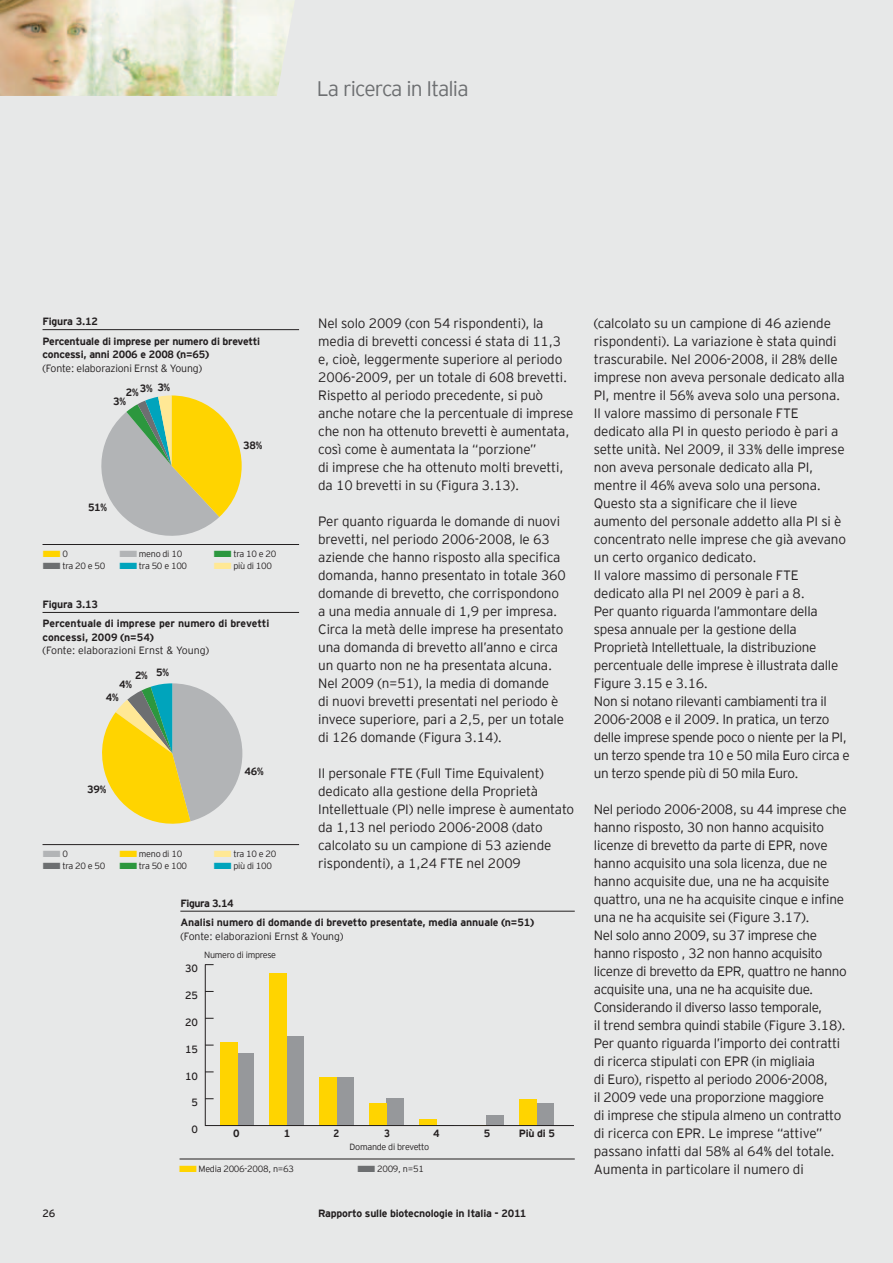
<style>
.page{position:relative;width:893px;height:1263px;background:#e7e8e8}
.page>*{position:absolute;margin:0;border:0;box-sizing:border-box;transform-origin:0 0}
.t1{font:300 21px "EY Interstate";letter-spacing:-.04em;color:#6d6f71}
.t2{font:300 13.5px/18px "EY Interstate";letter-spacing:-.02em;color:#231f20}
.t3{font:700 10.5px/19.5px "EY Interstate";letter-spacing:-.02em;color:#231f20}
.t4{font:300 10.5px "EY Interstate";letter-spacing:-.01em;color:#231f20}
.t5{font:700 10.5px "EY Interstate";color:#231f20}
.t6{font:10.5px "EY Interstate";letter-spacing:-.03em;color:#231f20}
.t7{font:700 10.5px "EY Interstate";letter-spacing:-.02em;color:#231f20;scale:.9 1}
.t8{font:300 9px "EY Interstate";letter-spacing:-.03em;color:#231f20}
.s1{color:#ffd400}
.s2{color:#b2b4b6}
.s3{color:#2c973e}
.s4{color:#6d6f71}
.s5{color:#00a4bc}
.s6{color:#ffe895}
</style>
<div class="page">
<img style="left:0;top:0;width:292px;height:96px">
<hr style="left:43px;top:329px;width:256px;height:1px;background:#231f20">
<hr style="left:43px;top:612px;width:256px;height:1px;background:#231f20">
<hr style="left:43px;top:544px;width:256px;height:1px;background:#231f20">
<hr style="left:43px;top:844px;width:256px;height:1px;background:#231f20">
<hr style="left:180px;top:911px;width:395px;height:1px;background:#231f20">
<hr style="left:205px;top:964px;width:1px;height:161px;background:#231f20">
<div style="left:237px;top:1053px;width:17px;height:72px;background:#96989b"></div>
<div style="left:220px;top:1042px;width:17px;height:83px;background:#ffd400"></div>
<div style="left:287px;top:1036px;width:17px;height:89px;background:#96989b"></div>
<div style="left:270px;top:973px;width:17px;height:152px;background:#ffd400"></div>
<div style="left:337px;top:1077px;width:17px;height:48px;background:#96989b"></div>
<div style="left:320px;top:1077px;width:17px;height:48px;background:#ffd400"></div>
<div style="left:387px;top:1098px;width:17px;height:27px;background:#96989b"></div>
<div style="left:370px;top:1103px;width:17px;height:22px;background:#ffd400"></div>
<div style="left:420px;top:1119px;width:17px;height:6px;background:#ffd400"></div>
<div style="left:487px;top:1115px;width:17px;height:10px;background:#96989b"></div>
<div style="left:536px;top:1103px;width:17px;height:23px;background:#96989b"></div>
<div style="left:519px;top:1099px;width:17px;height:26px;background:#ffd400"></div>
<hr style="left:180px;top:1159px;width:395px;height:1px;background:#231f20">
<hr style="left:205px;top:1125px;width:369px;height:1px;background:#231f20">
<svg style="left:101px;top:395px;width:141px;height:141px"></svg>
<svg style="left:102px;top:683px;width:140px;height:141px"></svg>
<h1 class="t1" style="left:317px;top:74px;width:153px">La ricerca in Italia</h1>
<p class="t3" style="left:43px;top:311px;width:219px">Figura 3.12<br>Percentuale di imprese per numero di brevetti</p>
<p class="t3" style="left:43px;top:344px;width:168px">concessi, anni 2006 e 2008 (n=65)</p>
<p class="t4" style="left:43px;top:360px;width:161px">(Fonte: elaborazioni Ernst &amp; Young)</p>
<p class="t3" style="left:157px;top:377px;width:14px">3%</p>
<p class="t3" style="left:140px;top:378px;width:14px">3%</p>
<p class="t3" style="left:126px;top:382px;width:14px">2%</p>
<p class="t3" style="left:113px;top:391px;width:14px">3%</p>
<p class="t3" style="left:88px;top:497px;width:21px">51%</p>
<p class="t3" style="left:243px;top:434px;width:21px">38%</p>
<p class="t8" style="left:43px;top:547px;width:27px"><span class="s1">■</span> 0</p>
<p class="t8" style="left:119px;top:547px;width:65px"><span class="s2">■</span> meno di 10</p>
<p class="t8" style="left:214px;top:547px;width:64px"><span class="s3">■</span> tra 10 e 20</p>
<p class="t8" style="left:43px;top:559px;width:64px"><span class="s4">■</span> tra 20 e 50</p>
<p class="t8" style="left:119px;top:559px;width:70px"><span class="s5">■</span> tra 50 e 100</p>
<p class="t8" style="left:214px;top:559px;width:60px"><span class="s6">■</span> più di 100</p>
<p class="t3" style="left:43px;top:594px;width:228px">Figura 3.13<br>Percentuale di imprese per numero di brevetti</p>
<p class="t5" style="left:43px;top:630px;width:113px">concessi, 2009 (n=54)</p>
<p class="t4" style="left:43px;top:643px;width:168px">(Fonte: elaborazioni Ernst &amp; Young)</p>
<p class="t3" style="left:135px;top:665px;width:14px">2%</p>
<p class="t3" style="left:119px;top:674px;width:14px">4%</p>
<p class="t3" style="left:106px;top:686px;width:14px">4%</p>
<p class="t3" style="left:156px;top:662px;width:14px">5%</p>
<p class="t3" style="left:87px;top:779px;width:21px">39%</p>
<p class="t3" style="left:244px;top:761px;width:21px">46%</p>
<p class="t8" style="left:43px;top:847px;width:27px"><span class="s2">■</span> 0</p>
<p class="t8" style="left:119px;top:847px;width:65px"><span class="s1">■</span> meno di 10</p>
<p class="t8" style="left:214px;top:847px;width:64px"><span class="s6">■</span> tra 10 e 20</p>
<p class="t8" style="left:43px;top:859px;width:64px"><span class="s4">■</span> tra 20 e 50</p>
<p class="t8" style="left:119px;top:859px;width:70px"><span class="s3">■</span> tra 50 e 100</p>
<p class="t8" style="left:214px;top:859px;width:60px"><span class="s5">■</span> più di 100</p>
<p class="t2" style="left:318px;top:313px;width:257px">Nel solo 2009 (con 54 rispondenti), la media di brevetti concessi é stata di 11,3 e, cioè, leggermente superiore al periodo 2006-2009, per un totale di 608 brevetti.<br>Rispetto al periodo precedente, si può anche notare che la percentuale di imprese che non ha ottenuto brevetti è aumentata, così come è aumentata la “porzione”<br>di imprese che ha ottenuto molti brevetti, da 10 brevetti in su (Figura 3.13).</p>
<p class="t2" style="left:318px;top:511px;width:249px">Per quanto riguarda le domande di nuovi brevetti, nel periodo 2006-2008, le 63 aziende che hanno risposto alla specifica domanda, hanno presentato in totale 360 domande di brevetto, che corrispondono a una media annuale di 1,9 per impresa.<br>Circa la metà delle imprese ha presentato una domanda di brevetto all’anno e circa un quarto non ne ha presentata alcuna.<br>Nel 2009 (n=51), la media di domande<br>di nuovi brevetti presentati nel periodo è invece superiore, pari a 2,5, per un totale di 126 domande (Figura 3.14).</p>
<p class="t2" style="left:318px;top:763px;width:258px">Il personale FTE (Full Time Equivalent) dedicato alla gestione della Proprietà Intellettuale (PI) nelle imprese è aumentato da 1,13 nel periodo 2006-2008 (dato calcolato su un campione di 53 aziende rispondenti), a 1,24 FTE nel 2009</p>
<p class="t3" style="left:180px;top:892px;width:355px">Figura 3.14<br>Analisi numero di domande di brevetto presentate, media annuale (n=51)</p>
<p class="t4" style="left:180px;top:928px;width:165px">(Fonte: elaborazioni Ernst &amp; Young)</p>
<p class="t6" style="left:185px;top:961px;width:14px">30</p>
<p class="t6" style="left:185px;top:988px;width:14px">25</p>
<p class="t6" style="left:185px;top:1015px;width:14px">20</p>
<p class="t6" style="left:185px;top:1041px;width:14px">15</p>
<p class="t6" style="left:185px;top:1068px;width:14px">10</p>
<p class="t6" style="left:191px;top:1095px;width:8px">5</p>
<p class="t6" style="left:191px;top:1122px;width:8px">0</p>
<p class="t8" style="left:179px;top:1163px;width:117px"><span class="s1">■</span> Media 2006-2008, n=63</p>
<p class="t8" style="left:357px;top:1163px;width:68px"><span class="s4">■</span> 2009, n=51</p>
<p class="t8" style="left:204px;top:948px;width:74px">Numero di imprese</p>
<p class="t3" style="left:233px;top:1123px;width:8px">0</p>
<p class="t3" style="left:284px;top:1123px;width:8px">1</p>
<p class="t7" style="left:334px;top:1126px;width:8px">2</p>
<p class="t7" style="left:384px;top:1126px;width:8px">3</p>
<p class="t3" style="left:433px;top:1123px;width:8px">4</p>
<p class="t3" style="left:484px;top:1123px;width:8px">5</p>
<p class="t3" style="left:519px;top:1123px;width:38px">Più di 5</p>
<p class="t8" style="left:350px;top:1140px;width:81px">Domande di brevetto</p>
<p class="t6" style="left:43px;top:1206px;width:14px">26</p>
<p class="t3" style="left:318px;top:1203px;width:210px">Rapporto sulle biotecnologie in Italia - 2011</p>
<p class="t2" style="left:594px;top:313px;width:257px">(calcolato su un campione di 46 aziende rispondenti). La variazione è stata quindi trascurabile. Nel 2006-2008, il 28% delle imprese non aveva personale dedicato alla PI, mentre il 56% aveva solo una persona.<br>Il valore massimo di personale FTE dedicato alla PI in questo periodo è pari a sette unità. Nel 2009, il 33% delle imprese non aveva personale dedicato alla PI, mentre il 46% aveva solo una persona.<br>Questo sta a significare che il lieve aumento del personale addetto alla PI si è concentrato nelle imprese che già avevano un certo organico dedicato.<br>Il valore massimo di personale FTE dedicato alla PI nel 2009 è pari a 8.<br>Per quanto riguarda l’ammontare della spesa annuale per la gestione della Proprietà Intellettuale, la distribuzione percentuale delle imprese è illustrata dalle Figure 3.15 e 3.16.<br>Non si notano rilevanti cambiamenti tra il 2006-2008 e il 2009. In pratica, un terzo delle imprese spende poco o niente per la PI, un terzo spende tra 10 e 50 mila Euro circa e un terzo spende più di 50 mila Euro.</p>
<p class="t2" style="left:594px;top:799px;width:255px">Nel periodo 2006-2008, su 44 imprese che hanno risposto, 30 non hanno acquisito licenze di brevetto da parte di EPR, nove hanno acquisito una sola licenza, due ne hanno acquisite due, una ne ha acquisite quattro, una ne ha acquisite cinque e infine una ne ha acquisite sei (Figure 3.17).<br>Nel solo anno 2009, su 37 imprese che hanno risposto , 32 non hanno acquisito licenze di brevetto da EPR, quattro ne hanno acquisite una, una ne ha acquisite due.<br>Considerando il diverso lasso temporale,<br>il trend sembra quindi stabile (Figure 3.18).<br>Per quanto riguarda l’importo dei contratti di ricerca stipulati con EPR (in migliaia<br>di Euro), rispetto al periodo 2006-2008,<br>il 2009 vede una proporzione maggiore<br>di imprese che stipula almeno un contratto di ricerca con EPR. Le imprese “attive” passano infatti dal 58% al 64% del totale.<br>Aumenta in particolare il numero di</p>
</div>
